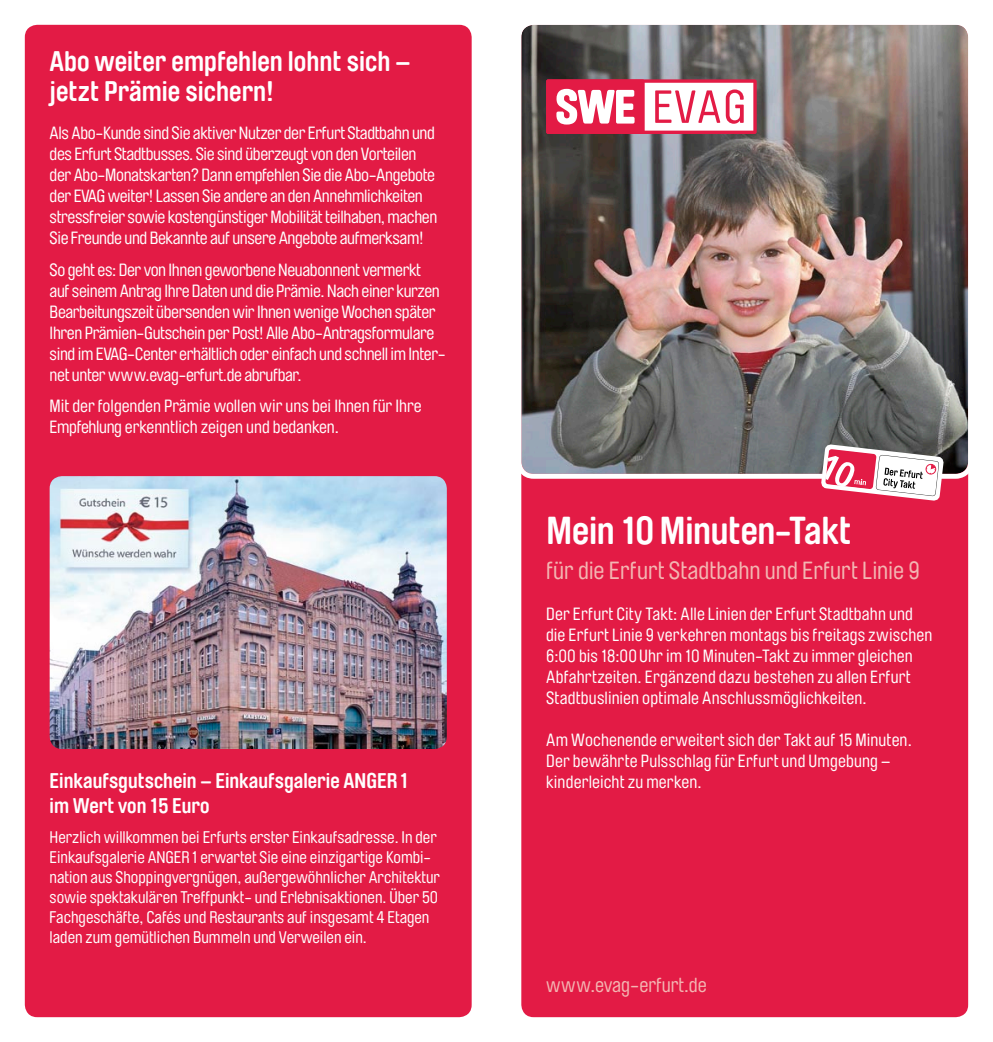
<style>
.page{position:relative;width:993px;height:1042px;background:#fff}
.page>*{position:absolute;margin:0;border:0;box-sizing:border-box;transform-origin:0 0}
.t1{font:700 38.5px "Brauer Neue";letter-spacing:-.01em;color:#fff}
.t2{font:700 28px/29.8px "Brauer Neue";color:#fff}
.t3{font:24.5px "Brauer Neue";letter-spacing:.005em;color:#f3b6b2}
.t4{font:700 21px "Brauer Neue";color:#fff}
.t5{font:20.12px "Brauer Neue";color:#f3b6b2}
.t6{font:17.5px/21px "Brauer Neue";letter-spacing:-.02em;color:#fff}
.t7{font:17.5px/21px "Brauer Neue";letter-spacing:.01em;color:#fff}
.t8{font:17.5px/21px "Brauer Neue";color:#fff}
.t9{font:16.62px/19.9px "Brauer Neue";color:#fff}
</style>
<div class="page">
<div style="left:521px;top:25px;width:446px;height:992px;background:#e31b45;border-radius:12px"></div>
<img style="left:522px;top:26px;width:444px;height:447px">
<div style="left:516px;top:20px;width:456px;height:459px;border:5px solid #fff;border-radius:15px"></div>
<svg style="left:546px;top:79px;width:210px;height:55px"></svg>
<svg style="left:818px;top:395px;width:127px;height:106px"></svg>
<div style="left:25px;top:25px;width:446px;height:992px;background:#e31b45;border-radius:12px"></div>
<img style="left:50px;top:476px;width:396px;height:273px">
<h2 class="t2" style="left:50px;top:46px;width:362px">Abo weiter empfehlen lohnt sich – jetzt Prämie sichern!</h2>
<p class="t6" style="left:50px;top:123px;width:389px">Als Abo-Kunde sind Sie aktiver Nutzer der Erfurt Stadtbahn und des Erfurt Stadtbusses. Sie sind überzeugt von den Vorteilen der Abo-Monatskarten? Dann empfehlen Sie die Abo-Angebote der EVAG weiter! Lassen Sie andere an den Annehmlichkeiten stressfreier sowie kostengünstiger Mobilität teilhaben, machen Sie Freunde und Bekannte auf unsere Angebote aufmerksam!</p>
<p class="t6" style="left:50px;top:259px;width:397px">So geht es: Der von Ihnen geworbene Neuabonnent vermerkt<br>auf seinem Antrag Ihre Daten und die Prämie. Nach einer kurzen Bearbeitungszeit übersenden wir Ihnen wenige Wochen später Ihren Prämien-Gutschein per Post! Alle Abo-Antragsformulare sind im EVAG-Center erhältlich oder einfach und schnell im Inter&shy;net unter www.evag-erfurt.de abrufbar.</p>
<p class="t8" style="left:50px;top:396px;width:373px">Mit der folgenden Prämie wollen wir uns bei Ihnen für Ihre<br>Empfehlung erkenntlich zeigen und bedanken.</p>
<h1 class="t1" style="left:546px;top:509px;width:307px">Mein 10Minuten-Takt</h1>
<h3 class="t3" style="left:546px;top:557px;width:375px">für die Erfurt Stadtbahn und Erfurt Linie 9</h3>
<p class="t7" style="left:546px;top:603px;width:387px">Der Erfurt City Takt: Alle Linien der Erfurt Stadtbahn und die Erfurt Linie 9 verkehren montags bis freitags zwischen 6:00 bis 18:00 Uhr im 10 Minuten-Takt zu immer gleichen Abfahrtzeiten. Ergänzend dazu bestehen zu allen Erfurt Stadtbuslinien optimale Anschlussmöglichkeiten.</p>
<p class="t7" style="left:546px;top:729px;width:367px">Am Wochenende erweitert sich der Takt auf 15 Minuten.<br>Der bewährte Pulsschlag für Erfurt und Umgebung –</p>
<p class="t4" style="left:50px;top:769px;width:360px">Einkaufsgutschein – Einkaufsgalerie ANGER1</p>
<p class="t7" style="left:546px;top:771px;width:157px">kinderleicht zu merken.</p>
<p class="t4" style="left:50px;top:793px;width:161px">im Wert von 15 Euro</p>
<p class="t9" style="left:50px;top:828px;width:392px">Herzlich willkommen bei Erfurts erster Einkaufsadresse. In der Einkaufsgalerie ANGER 1 erwartet Sie eine einzigartige Kombi&shy;nation aus Shoppingvergnügen, außergewöhnlicher Architektur sowie spektakulären Treffpunkt- und Erlebnisaktionen. Über 50<br>Fachgeschäfte, Cafés und Restaurants auf insgesamt 4 Etagen laden zum gemütlichen Bummeln und Verweilen ein.</p>
<p class="t5" style="left:546px;top:974px;width:162px">www.evag-erfurt.de</p>
</div>
